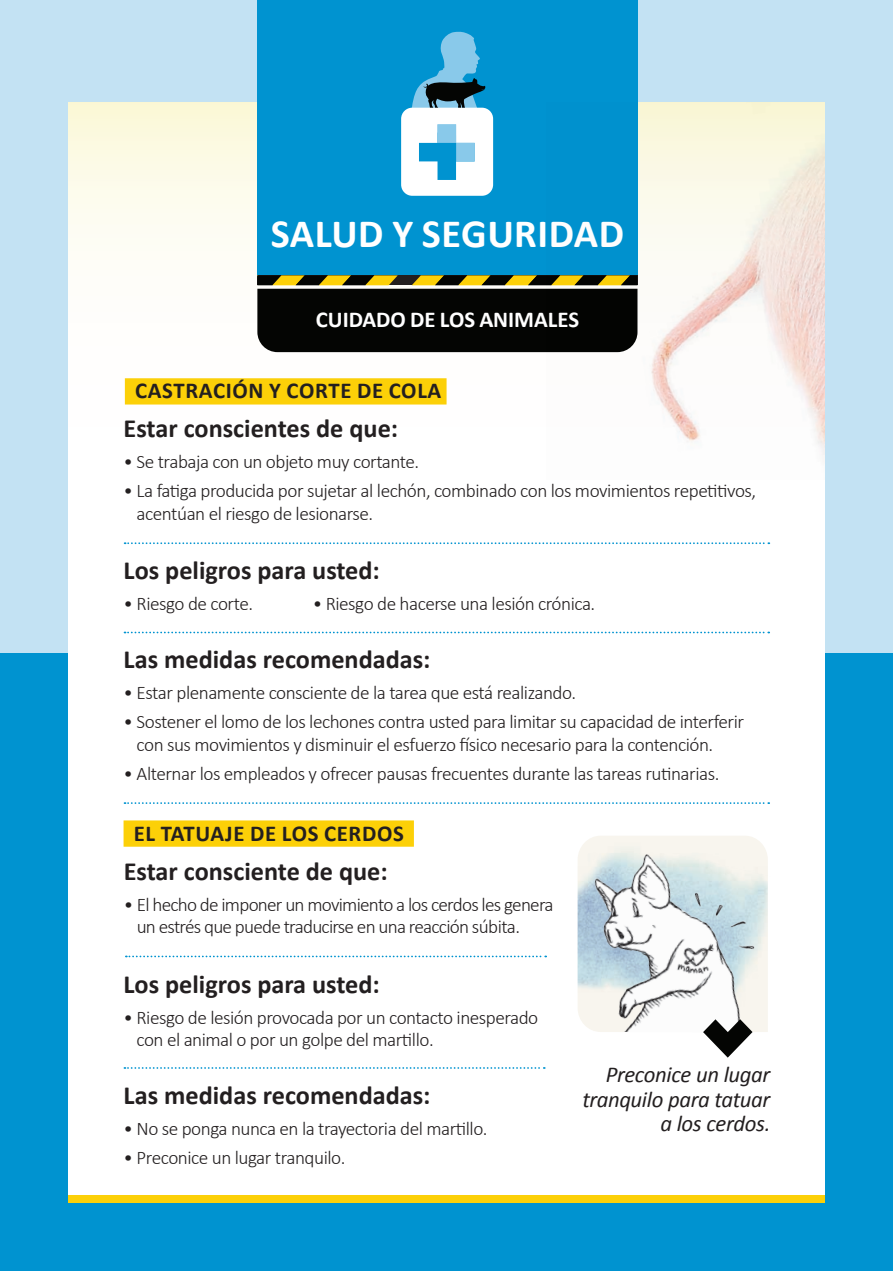
<style>
.page{position:relative;width:893px;height:1271px;background:#fff}
.page>*{position:absolute;margin:0;border:0;box-sizing:border-box;transform-origin:0 0}
.t1{font:700 40.25px "Calibri";letter-spacing:.015em;color:#fff}
.t2{font:700 26.25px "Calibri";color:#231f20}
.t3{font:italic 22.75px/24.5px "Calibri";letter-spacing:-.015em;color:#231f20;text-align:right}
.t4{font:700 22.75px "Calibri";letter-spacing:.03em;color:#231f20}
.t5{font:700 22.75px "Calibri";color:#fff}
.t6{font:300 19.25px/22.8px "Calibri";letter-spacing:-.025em;color:#231f20}
</style>
<div class="page">
<div style="left:0;top:0;width:893px;height:1270px;background:#c3e2f3"></div>
<div style="left:0;top:652px;width:893px;height:618px;background:#0093d0"></div>
<div style="left:68px;top:103px;width:756px;height:1099px;background:#fff"></div>
<div style="left:68px;top:1195px;width:756px;height:7px;background:#fcd008"></div>
<div style="left:68px;top:103px;width:756px;height:458px;background:linear-gradient(to bottom,#fcfae5,#fff)"></div>
<div style="left:258px;top:0;width:380px;height:275px;background:#0093d0"></div>
<svg style="left:257px;top:275px;width:289px;height:77px;background:#201e10"></svg>
<svg style="left:401px;top:31px;width:92px;height:165px"></svg>
<div style="left:123px;top:820px;width:291px;height:26px;background:#fcd008"></div>
<svg style="left:124px;top:802px;width:645px;height:2px"></svg>
<svg style="left:577px;top:836px;width:190px;height:221px"></svg>
<svg style="left:126px;top:955px;width:420px;height:2px"></svg>
<svg style="left:124px;top:1067px;width:420px;height:1px"></svg>
<img style="left:546px;top:103px;width:278px;height:376px">
<svg style="left:125px;top:542px;width:644px;height:2px"></svg>
<svg style="left:124px;top:631px;width:645px;height:2px"></svg>
<div style="left:125px;top:378px;width:321px;height:26px;background:#fcd008"></div>
<h1 class="t1" style="left:271px;top:209px;width:355px">SALUD Y SEGURIDAD</h1>
<p class="t5" style="left:316px;top:305px;width:265px">CUIDADO DE LOS ANIMALES</p>
<p class="t4" style="left:135px;top:377px;width:308px">CASTRACIÓN Y CORTE DE COLA</p>
<h2 class="t2" style="left:124px;top:412px;width:276px">Estar conscientes de que:</h2>
<p class="t6" style="left:124px;top:449px;width:297px">• Se trabaja con un objeto muy cortante.</p>
<p class="t6" style="left:137px;top:478px;width:621px;text-indent:-13px">• La fatiga producida por sujetar al lechón, combinado con los movimientos repetitivos, acentúan el riesgo de lesionarse.</p>
<h2 class="t2" style="left:124px;top:554px;width:258px">Los peligros para usted:</h2>
<p class="t6" style="left:124px;top:591px;width:131px">• Riesgo de corte.</p>
<p class="t6" style="left:313px;top:591px;width:284px">• Riesgo de hacerse una lesión crónica.</p>
<h2 class="t2" style="left:124px;top:643px;width:308px">Las medidas recomendadas:</h2>
<p class="t6" style="left:124px;top:680px;width:454px">• Estar plenamente consciente de la tarea que está realizando.</p>
<p class="t6" style="left:137px;top:709px;width:609px;text-indent:-13px">• Sostener el lomo de los lechones contra usted para limitar su capacidad de interferir con sus movimientos y disminuir el esfuerzo físico necesario para la contención.</p>
<p class="t6" style="left:124px;top:761px;width:597px">• Alternar los empleados y ofrecer pausas frecuentes durante las tareas rutinarias.</p>
<p class="t4" style="left:134px;top:819px;width:271px">EL TATUAJE DE LOS CERDOS</p>
<h2 class="t2" style="left:124px;top:855px;width:265px">Estar consciente de que:</h2>
<p class="t6" style="left:137px;top:892px;width:418px;text-indent:-13px">• El hecho de imponer un movimiento a los cerdos les genera un estrés que puede traducirse en una reacción súbita.</p>
<h2 class="t2" style="left:123px;top:968px;width:258px">Los peligros para usted:</h2>
<p class="t6" style="left:136px;top:1005px;width:403px;text-indent:-13px">• Riesgo de lesión provocada por un contacto inesperado con el animal o por un golpe del martillo.</p>
<h2 class="t2" style="left:124px;top:1079px;width:308px">Las medidas recomendadas:</h2>
<p class="t6" style="left:124px;top:1116px;width:365px">• No se ponga nunca en la trayectoria del martillo.</p>
<p class="t6" style="left:124px;top:1145px;width:223px">• Preconice un lugar tranquilo.</p>
<p class="t3" style="left:582px;top:1061px;width:190px">Preconice un lugar tranquilo para tatuar a los cerdos.</p>
</div>
